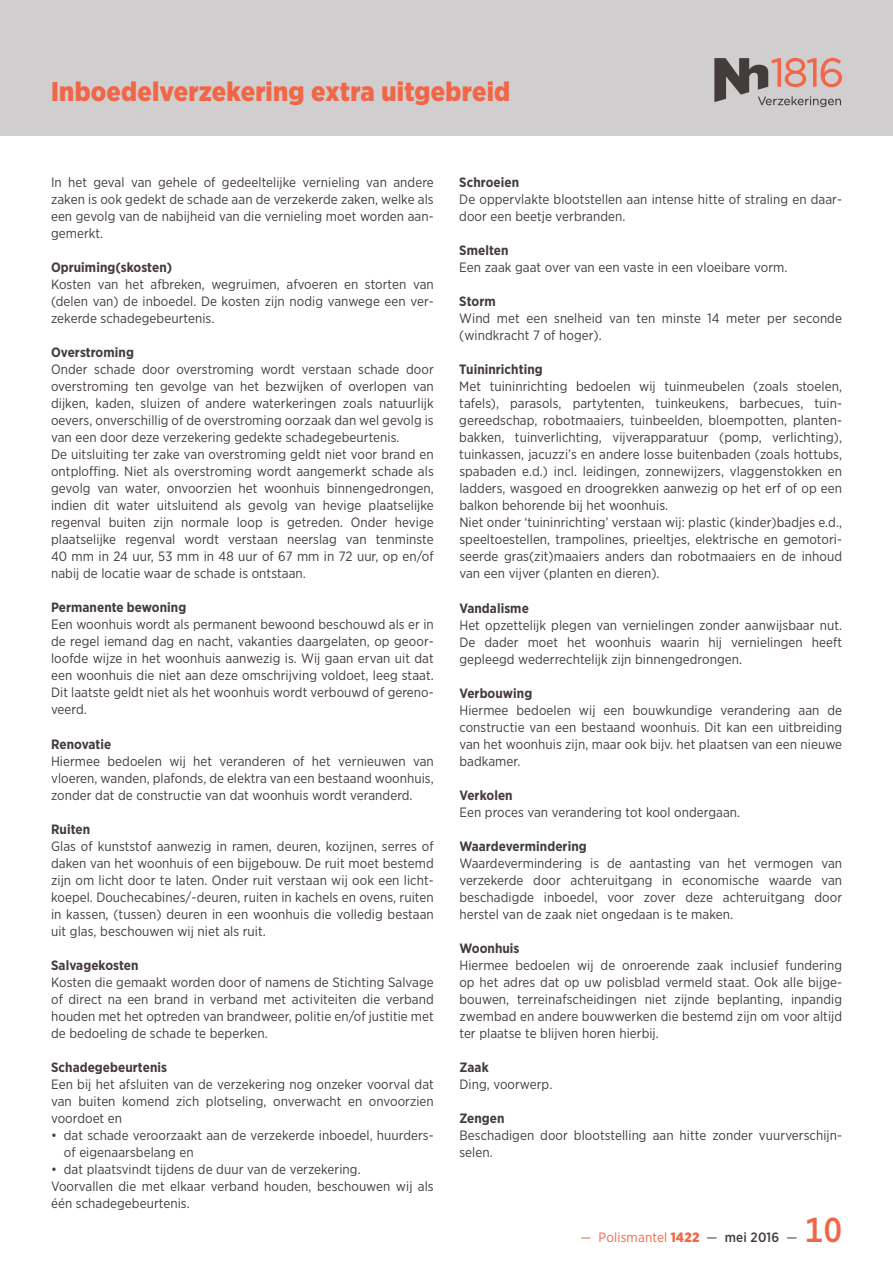
<style>
.page{position:relative;width:893px;height:1263px;background:#fff}
.page>*{position:absolute;margin:0;border:0;box-sizing:border-box;transform-origin:0 0}
.t1{font:500 34.5px "Gotham Narrow";color:#f26648}
.t2{font:900 27px "Gotham Narrow";letter-spacing:.01em;color:#f26648}
.t3{font:13.5px/17px "Gotham Narrow";letter-spacing:.005em;color:#443c3a;text-align:justify}
.t4{font:700 13.5px "Gotham Narrow";letter-spacing:.005em;color:#443c3a}
.t5{font:13.5px "Gotham Narrow";letter-spacing:.01em;color:#f26648}
.s1{font-weight:900}
.s2{color:#443c3a}
.s3{font-weight:500;color:#443c3a}
</style>
<div class="page">
<div style="left:0;top:0;width:893px;height:136px;background:#d0cece"></div>
<svg style="left:714px;top:58px;width:128px;height:49px"></svg>
<h2 class="t2" style="left:51px;top:73px;width:461px">Inboedelverzekering extra uitgebreid</h2>
<p class="t3" style="left:51px;top:174px;width:384px">In het geval van gehele of gedeeltelijke vernieling van andere zaken is ook gedekt de schade aan de verzekerde zaken, welke als een gevolg van de nabijheid van die vernieling moet worden aan&shy;gemerkt.</p>
<p class="t4" style="left:51px;top:259px;width:123px">Opruiming(skosten)</p>
<p class="t3" style="left:51px;top:276px;width:384px">Kosten van het afbreken, wegruimen, afvoeren en storten van (delen van) de inboedel. De kosten zijn nodig vanwege een ver&shy;zekerde schadegebeurtenis.</p>
<p class="t4" style="left:51px;top:344px;width:84px">Overstroming</p>
<p class="t3" style="left:51px;top:361px;width:384px;text-align:left">Onder schade door overstroming wordt verstaan schade door overstroming ten gevolge van het bezwijken of overlopen van dijken, kaden, sluizen of andere waterkeringen zoals natuurlijk oevers, onverschillig of de overstroming oorzaak dan wel gevolg is van een door deze verzekering gedekte schadegebeurtenis.<br>De uitsluiting ter zake van overstroming geldt niet voor brand en ontploffing. Niet als overstroming wordt aangemerkt schade als gevolg van water, onvoorzien het woonhuis binnengedrongen, indien dit water uitsluitend als gevolg van hevige plaatselijke regenval buiten zijn normale loop is getreden. Onder hevige plaatselijke regenval wordt verstaan neerslag van tenminste 40 mm in 24 uur, 53 mm in 48 uur of 67 mm in 72 uur, op en/of nabij de locatie waar de schade is ontstaan.</p>
<p class="t4" style="left:51px;top:599px;width:137px">Permanente bewoning</p>
<p class="t3" style="left:51px;top:616px;width:384px">Een woonhuis wordt als permanent bewoond beschouwd als er in de regel iemand dag en nacht, vakanties daargelaten, op geoor&shy;loofde wijze in het woonhuis aanwezig is. Wij gaan ervan uit dat een woonhuis die niet aan deze omschrijving voldoet, leeg staat.<br>Dit laatste geldt niet als het woonhuis wordt verbouwd of gereno&shy;veerd.</p>
<p class="t4" style="left:51px;top:735px;width:62px">Renovatie</p>
<p class="t3" style="left:51px;top:752px;width:384px">Hiermee bedoelen wij het veranderen of het vernieuwen van vloeren, wanden, plafonds, de elektra van een bestaand woonhuis, zonder dat de constructie van dat woonhuis wordt veranderd.</p>
<p class="t4" style="left:51px;top:820px;width:41px">Ruiten</p>
<p class="t3" style="left:51px;top:837px;width:384px">Glas of kunststof aanwezig in ramen, deuren, kozijnen, serres of daken van het woonhuis of een bijgebouw. De ruit moet bestemd zijn om licht door te laten. Onder ruit verstaan wij ook een licht&shy;koepel. Douchecabines/-deuren, ruiten in kachels en ovens, ruiten in kassen, (tussen) deuren in een woonhuis die volledig bestaan uit glas, beschouwen wij niet als ruit.</p>
<p class="t4" style="left:51px;top:956px;width:89px">Salvagekosten</p>
<p class="t3" style="left:51px;top:973px;width:384px">Kosten die gemaakt worden door of namens de Stichting Salvage of direct na een brand in verband met activiteiten die verband houden met het optreden van brandweer, politie en/of justitie met de bedoeling de schade te beperken.</p>
<p class="t4" style="left:51px;top:1058px;width:117px">Schadegebeurtenis</p>
<p class="t3" style="left:51px;top:1075px;width:384px">Een bij het afsluiten van de verzekering nog onzeker voorval dat van buiten komend zich plotseling, onverwacht en onvoorzien voordoet en</p>
<p class="t3" style="left:64px;top:1126px;width:371px;text-indent:-13px">• dat schade veroorzaakt aan de verzekerde inboedel, huurders&shy;of eigenaarsbelang en</p>
<p class="t3" style="left:51px;top:1160px;width:384px;text-align:left">• dat plaatsvindt tijdens de duur van de verzekering.<br>Voorvallen die met elkaar verband houden, beschouwen wij als één schadegebeurtenis.</p>
<p class="t4" style="left:459px;top:174px;width:61px">Schroeien</p>
<p class="t3" style="left:459px;top:191px;width:384px">De oppervlakte blootstellen aan intense hitte of straling en daar&shy;door een beetje verbranden.</p>
<p class="t4" style="left:459px;top:242px;width:51px">Smelten</p>
<p class="t3" style="left:459px;top:259px;width:330px">Een zaak gaat over van een vaste in een vloeibare vorm.</p>
<p class="t4" style="left:459px;top:293px;width:38px">Storm</p>
<p class="t3" style="left:459px;top:310px;width:384px">Wind met een snelheid van ten minste 14 meter per seconde (windkracht 7 of hoger).</p>
<p class="t4" style="left:459px;top:361px;width:85px">Tuininrichting</p>
<p class="t3" style="left:459px;top:378px;width:384px;text-align:left">Met tuininrichting bedoelen wij tuinmeubelen (zoals stoelen, tafels), parasols, partytenten, tuinkeukens, barbecues, tuin&shy;gereedschap, robotmaaiers, tuinbeelden, bloempotten, planten&shy;bakken, tuinverlichting, vijverapparatuur (pomp, verlichting), tuinkassen, jacuzzi’s en andere losse buitenbaden (zoals hottubs, spabaden e.d.) incl. leidingen, zonnewijzers, vlaggenstokken en ladders, wasgoed en droogrekken aanwezig op het erf of op een balkon behorende bij het woonhuis.<br>Niet onder ‘tuininrichting’ verstaan wij: plastic (kinder)badjes e.d., speeltoestellen, trampolines, prieeltjes, elektrische en gemotori&shy;seerde gras(zit)maaiers anders dan robotmaaiers en de inhoud van een vijver (planten en dieren).</p>
<p class="t4" style="left:459px;top:599px;width:71px">Vandalisme</p>
<p class="t3" style="left:459px;top:616px;width:384px">Het opzettelijk plegen van vernielingen zonder aanwijsbaar nut.<br>De dader moet het woonhuis waarin hij vernielingen heeft gepleegd wederrechtelijk zijn binnengedrongen.</p>
<p class="t4" style="left:459px;top:684px;width:74px">Verbouwing</p>
<p class="t3" style="left:459px;top:701px;width:384px">Hiermee bedoelen wij een bouwkundige verandering aan de constructie van een bestaand woonhuis. Dit kan een uitbreiding van het woonhuis zijn, maar ook bijv. het plaatsen van een nieuwe badkamer.</p>
<p class="t4" style="left:459px;top:786px;width:55px">Verkolen</p>
<p class="t3" style="left:459px;top:803px;width:282px">Een proces van verandering tot kool ondergaan.</p>
<p class="t4" style="left:459px;top:837px;width:129px">Waardevermindering</p>
<p class="t3" style="left:459px;top:854px;width:384px">Waardevermindering is de aantasting van het vermogen van verzekerde door achteruitgang in economische waarde van beschadigde inboedel, voor zover deze achteruitgang door herstel van de zaak niet ongedaan is te maken.</p>
<p class="t4" style="left:459px;top:939px;width:62px">Woonhuis</p>
<p class="t3" style="left:459px;top:956px;width:384px">Hiermee bedoelen wij de onroerende zaak inclusief fundering op het adres dat op uw polisblad vermeld staat. Ook alle bijge&shy;bouwen, terreinafscheidingen niet zijnde beplanting, inpandig zwembad en andere bouwwerken die bestemd zijn om voor altijd ter plaatse te blijven horen hierbij.</p>
<p class="t4" style="left:459px;top:1058px;width:31px">Zaak</p>
<p class="t3" style="left:459px;top:1075px;width:94px">Ding, voorwerp.</p>
<p class="t4" style="left:459px;top:1109px;width:47px">Zengen</p>
<p class="t3" style="left:459px;top:1126px;width:384px">Beschadigen door blootstelling aan hitte zonder vuurverschijn&shy;selen.</p>
<p class="t5" style="left:580px;top:1228px;width:219px">— Polismantel <span class="s1">1422</span> <span class="s2">—</span> <span class="s3">mei 2016</span> <span class="s2">—</span></p>
<h1 class="t1" style="left:805px;top:1208px;width:39px">10</h1>
</div>
